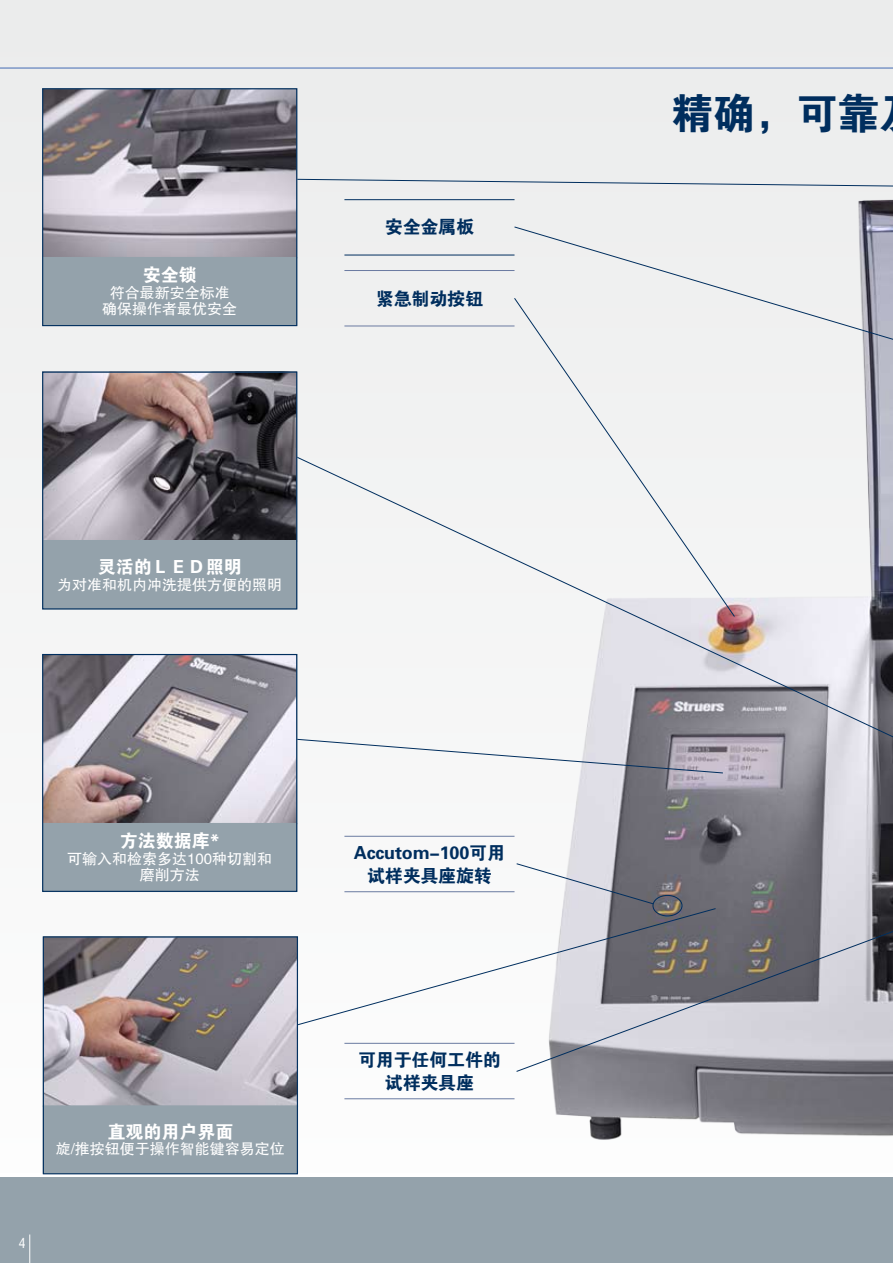
<style>
.page{position:relative;width:893px;height:1263px;background:#fff}
.page>*{position:absolute;margin:0;border:0;box-sizing:border-box;transform-origin:0 0}
.t1{font:42px "FZDHTJW GB1 0";color:#002e5e}
.t2{font:18px/22.5px "FZDHTJW GB1 0";letter-spacing:-.01em;color:#002e5e;text-align:center}
.t3{font:18px "FZDHTJW GB1 0";color:#fff}
.t4{font:15px/16.5px "FZHTJW GB1 0";color:#fff;text-align:center}
.t5{font:condensed 13.5px "Helvetica";color:#fff}
</style>
<div class="page">
<div style="left:0;top:0;width:893px;height:1173px;background:#ebecec"></div>
<img style="left:510px;top:199px;width:383px;height:969px">
<hr style="left:0;top:68px;width:893px;height:1px;background:#426ab3">
<div style="left:0;top:1178px;width:893px;height:85px;background:#94a2ab"></div>
<svg style="left:29px;top:1234px;width:1px;height:29px"></svg>
<div style="left:653px;top:895px;width:29px;height:21px;border:1px solid #002e5e;border-radius:50%"></div>
<svg style="left:297px;top:743px;width:426px;height:30px"></svg>
<svg style="left:295px;top:456px;width:598px;height:287px"></svg>
<svg style="left:297px;top:179px;width:596px;height:8px"></svg>
<svg style="left:514px;top:226px;width:379px;height:130px"></svg>
<svg style="left:514px;top:298px;width:221px;height:319px"></svg>
<svg style="left:295px;top:908px;width:421px;height:118px"></svg>
<svg style="left:516px;top:927px;width:377px;height:145px;background:#a8a7ae"></svg>
<svg style="left:516px;top:863px;width:137px;height:41px"></svg>
<img style="left:44px;top:656px;width:251px;height:166px">
<div style="left:43px;top:823px;width:254px;height:68px;background:#94a2ab"></div>
<div style="left:42px;top:654px;width:255px;height:238px;border:1px solid #002e5e"></div>
<img style="left:45px;top:938px;width:251px;height:166px">
<div style="left:43px;top:1106px;width:255px;height:67px;background:#94a2ab"></div>
<div style="left:43px;top:936px;width:255px;height:238px;border:1px solid #002e5e"></div>
<img style="left:44px;top:374px;width:251px;height:166px">
<div style="left:43px;top:541px;width:254px;height:68px;background:#94a2ab"></div>
<div style="left:42px;top:540px;width:255px;height:69px;border:1px solid #94a2ab"></div>
<div style="left:42px;top:372px;width:255px;height:237px;border:1px solid #002e5e"></div>
<img style="left:44px;top:90px;width:251px;height:166px">
<div style="left:43px;top:257px;width:254px;height:68px;background:#94a2ab"></div>
<div style="left:42px;top:88px;width:255px;height:238px;border:1px solid #002e5e"></div>
<hr style="left:344px;top:255px;width:170px;height:1px;background:#002e5e">
<hr style="left:344px;top:199px;width:170px;height:1px;background:#002e5e">
<hr style="left:344px;top:270px;width:170px;height:1px;background:#6a7ba1">
<hr style="left:344px;top:326px;width:170px;height:1px;background:#6a7ba1">
<hr style="left:344px;top:1043px;width:170px;height:1px;background:#6a7ba1">
<hr style="left:344px;top:1098px;width:170px;height:1px;background:#6a7ba1">
<hr style="left:344px;top:836px;width:170px;height:1px;background:#6a7ba1">
<hr style="left:344px;top:891px;width:170px;height:1px;background:#6a7ba1">
<p class="t3" style="left:143px;top:265px;width:55px">安全锁</p>
<p class="t4" style="left:102px;top:285px;width:136px">符合最新安全标准确保操作者最优安全</p>
<p class="t2" style="left:385px;top:216px;width:91px">安全金属板</p>
<p class="t2" style="left:376px;top:288px;width:109px">紧急制动按钮</p>
<p class="t3" style="left:98px;top:557px;width:145px">灵活的ＬＥＤ照明</p>
<p class="t4" style="left:57px;top:576px;width:227px">为对准和机内冲洗提供方便的照明</p>
<p class="t3" style="left:120px;top:831px;width:101px">方法数据库*</p>
<p class="t4" style="left:67px;top:851px;width:206px">可输入和检索多达100种切割和磨削方法</p>
<p class="t3" style="left:107px;top:1122px;width:128px">直观的用户界面</p>
<p class="t4" style="left:56px;top:1141px;width:231px">旋/推按钮便于操作智能键容易定位</p>
<p class="t5" style="left:19px;top:1234px;width:8px">4</p>
<p class="t2" style="left:354px;top:842px;width:153px">Accutom-100可用试样夹具座旋转</p>
<p class="t2" style="left:358px;top:1049px;width:144px">可用于任何工件的试样夹具座</p>
<h1 class="t1" style="left:671px;top:90px;width:210px">精确，可靠</h1>
</div>
